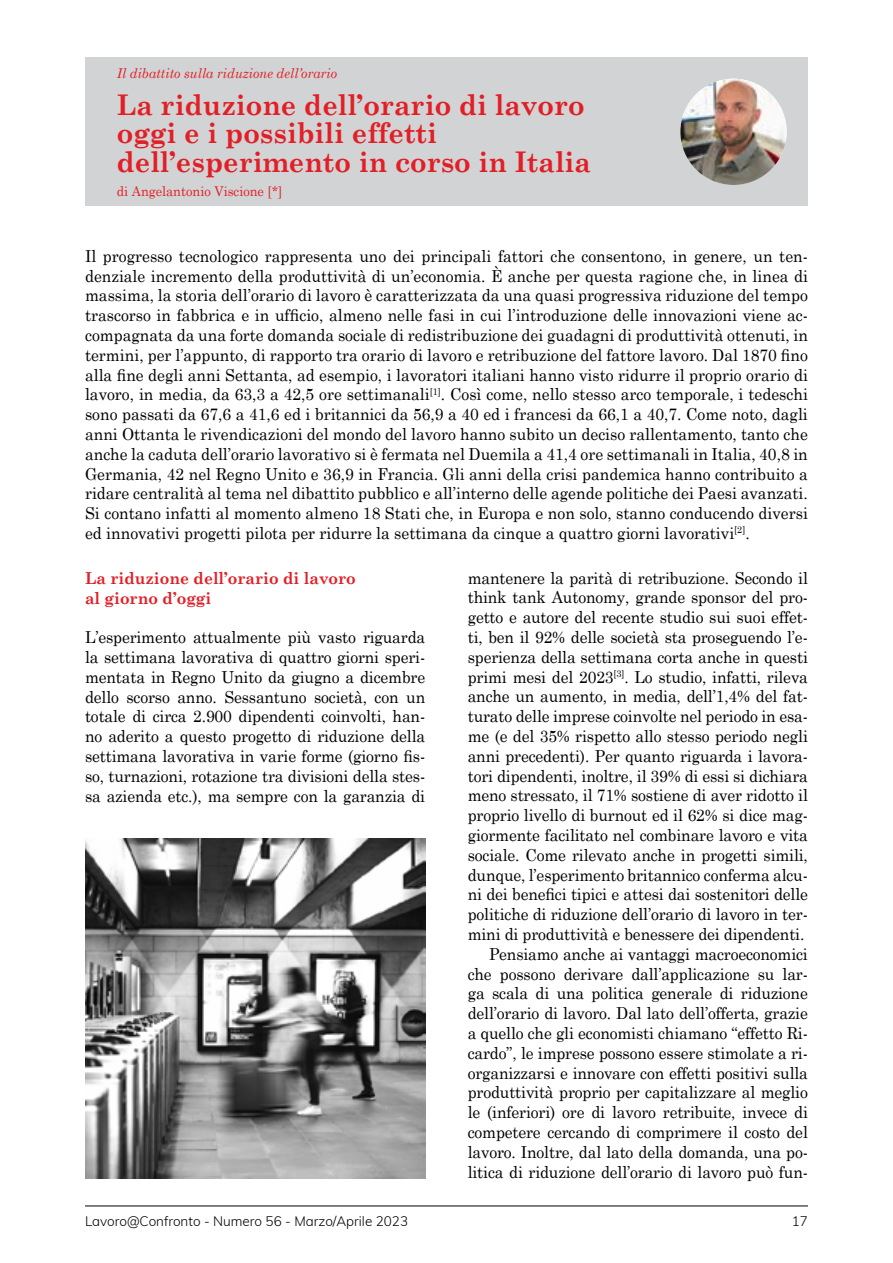
<style>
.page{position:relative;width:893px;height:1263px;background:#fff}
.page>*{position:absolute;margin:0;border:0;box-sizing:border-box;transform-origin:0 0}
.t1{font:700 28.5px/28.5px "Century Schoolbook";color:#e21f26;scale:.95 1}
.t2{font:16.5px/19.8px "Century Schoolbook";letter-spacing:-.01em;color:#000;text-align:justify;scale:.95 1}
.t3{font:700 16.5px/19.8px "Century Schoolbook";color:#e21f26;scale:.95 1}
.t4{font:300 13.5px "Muli";color:#000}
.t5{font:italic 13.5px "Century Schoolbook";color:#e21f26;scale:.95 1}
.t6{font:13.5px "Century Schoolbook";color:#e21f26;scale:.95 1}
</style>
<div class="page">
<hr style="left:85px;top:1205px;width:723px;height:1px;background:#000">
<div style="left:85px;top:57px;width:723px;height:149px;background:#d1d3d4"></div>
<img style="left:680px;top:79px;width:107px;height:106px;border-radius:53px">
<img style="left:85px;top:838px;width:340px;height:340px">
<p class="t5" style="left:117px;top:64px;width:233px">Il dibattito sulla riduzione dell’orario</p>
<h1 class="t1" style="left:117px;top:89px;width:501px">La riduzione dell’orario di lavoro oggi e i possibili effetti dell’esperimento in corso in Italia</h1>
<p class="t6" style="left:117px;top:183px;width:176px">di Angelantonio Viscione [*]</p>
<p class="t2" style="left:85px;top:245px;width:762px">Il progresso tecnologico rappresenta uno dei principali fattori che consentono, in genere, un ten&shy;denziale incremento della produttività di un’economia. È anche per questa ragione che, in linea di massima, la storia dell’orario di lavoro è caratterizzata da una quasi progressiva riduzione del tempo trascorso in fabbrica e in ufficio, almeno nelle fasi in cui l’introduzione delle innovazioni viene ac&shy;compagnata da una forte domanda sociale di redistribuzione dei guadagni di produttività ottenuti, in termini, per l’appunto, di rapporto tra orario di lavoro e retribuzione del fattore lavoro. Dal 1870 fino alla fine degli anni Settanta, ad esempio, i lavoratori italiani hanno visto ridurre il proprio orario di lavoro, in media, da 63,3 a 42,5 ore settimanali<sup>[1]</sup>. Così come, nello stesso arco temporale, i tedeschi sono passati da 67,6 a 41,6 ed i britannici da 56,9 a 40 ed i francesi da 66,1 a 40,7. Come noto, dagli anni Ottanta le rivendicazioni del mondo del lavoro hanno subito un deciso rallentamento, tanto che anche la caduta dell’orario lavorativo si è fermata nel Duemila a 41,4 ore settimanali in Italia, 40,8 in Germania, 42 nel Regno Unito e 36,9 in Francia. Gli anni della crisi pandemica hanno contribuito a ridare centralità al tema nel dibattito pubblico e all’interno delle agende politiche dei Paesi avanzati.<br>Si contano infatti al momento almeno 18 Stati che, in Europa e non solo, stanno conducendo diversi ed innovativi progetti pilota per ridurre la settimana da cinque a quattro giorni lavorativi<sup>[2]</sup>.</p>
<p class="t3" style="left:85px;top:567px;width:287px">La riduzione dell’orario di lavoro al giorno d’oggi</p>
<p class="t2" style="left:85px;top:627px;width:360px">L’esperimento attualmente più vasto riguarda la settimana lavorativa di quattro giorni speri&shy;mentata in Regno Unito da giugno a dicembre dello scorso anno. Sessantuno società, con un totale di circa 2.900 dipendenti coinvolti, han&shy;no aderito a questo progetto di riduzione della settimana lavorativa in varie forme (giorno fis&shy;so, turnazioni, rotazione tra divisioni della stes&shy;sa azienda etc.), ma sempre con la garanzia di</p>
<p class="t2" style="left:468px;top:567px;width:360px;text-align:right">mantenere la parità di retribuzione. Secondo il think tank Autonomy, grande sponsor del pro&shy;getto e autore del recente studio sui suoi effet&shy;ti, ben il 92% delle società sta proseguendo l’e&shy;sperienza della settimana corta anche in questi primi mesi del 2023<sup>[3]</sup>. Lo studio, infatti, rileva anche un aumento, in media, dell’1,4% del fat&shy;turato delle imprese coinvolte nel periodo in esa&shy;me (e del 35% rispetto allo stesso periodo negli anni precedenti). Per quanto riguarda i lavora&shy;tori dipendenti, inoltre, il 39% di essi si dichiara meno stressato, il 71% sostiene di aver ridotto il proprio livello di burnout ed il 62% si dice mag&shy;giormente facilitato nel combinare lavoro e vita sociale. Come rilevato anche in progetti simili, dunque, l’esperimento britannico conferma alcu&shy;ni dei benefici tipici e attesi dai sostenitori delle politiche di riduzione dell’orario di lavoro in ter&shy;mini di produttività e benessere dei dipendenti.<br>Pensiamo anche ai vantaggi macroeconomici che possono derivare dall’applicazione su lar&shy;ga scala di una politica generale di riduzione dell’orario di lavoro. Dal lato dell’offerta, grazie a quello che gli economisti chiamano “effetto Ri&shy;cardo”, le imprese possono essere stimolate a ri&shy;organizzarsi e innovare con effetti positivi sulla produttività proprio per capitalizzare al meglio le (inferiori) ore di lavoro retribuite, invece di competere cercando di comprimere il costo del lavoro. Inoltre, dal lato della domanda, una po&shy;litica di riduzione dell’orario di lavoro può fun-</p>
<p class="t4" style="left:85px;top:1212px;width:325px">Lavoro@Confronto - Numero 56 - Marzo/Aprile 2023</p>
<p class="t4" style="left:792px;top:1212px;width:18px">17</p>
</div>
